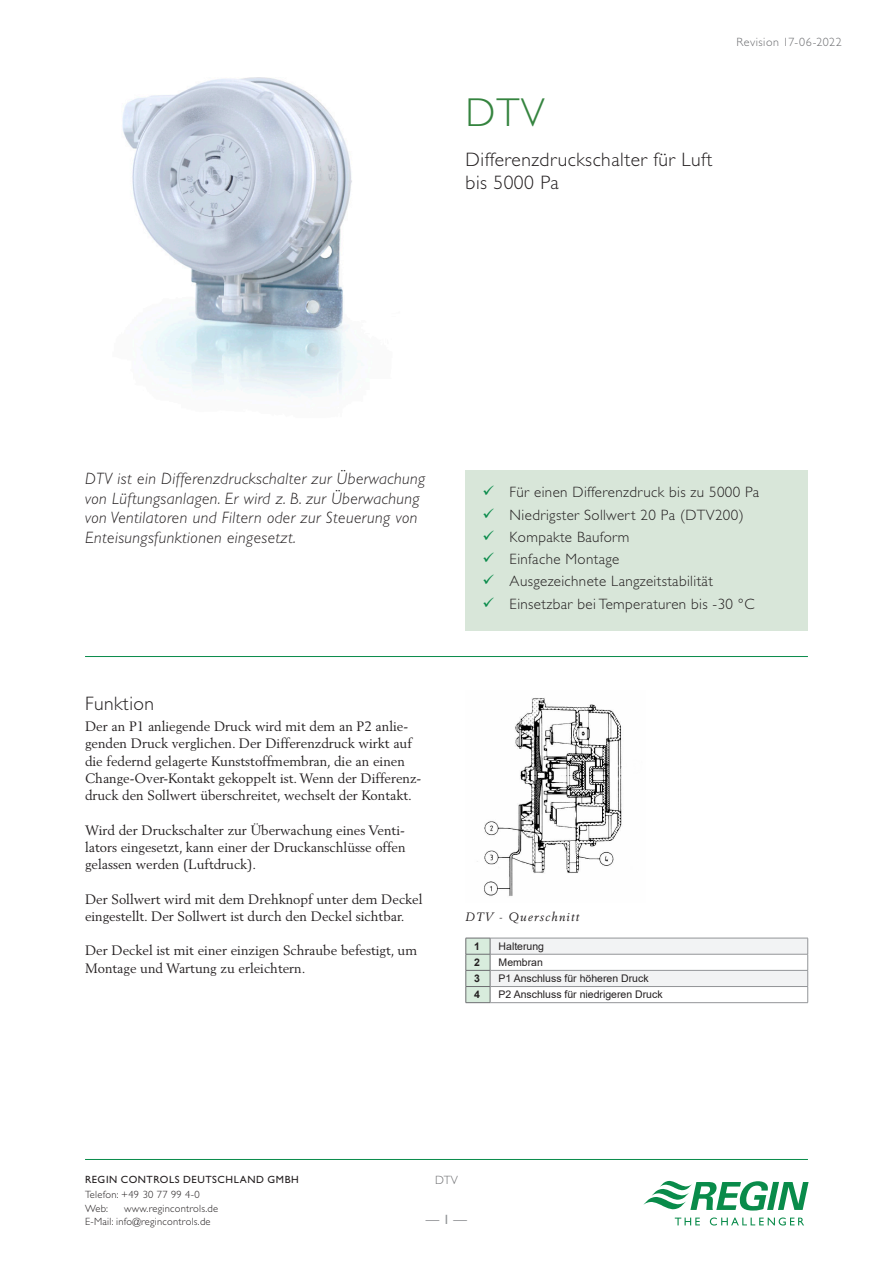
<style>
.page{position:relative;width:893px;height:1263px;background:#fff}
.page>*{position:absolute;margin:0;border:0;box-sizing:border-box;transform-origin:0 0}
.t1{font:300 40.5px "Gill Sans Std";color:#35843f}
.t2{font:300 19.5px/23.4px "Gill Sans Std";letter-spacing:.025em;color:#231f20}
.t3{font:italic 300 16.5px/19.8px "Gill Sans Std";letter-spacing:.025em;color:#231f20}
.t4{font:300 15px/22.2px "Gill Sans Std";letter-spacing:.025em;color:#231f20}
.t5{font:13.5px/17.2px "Berling LT Std";color:#231f20}
.t6{font:13.5px "Gill Sans Std";color:#939598}
.t7{font:300 12px "Gill Sans Std";letter-spacing:.04em;color:#6c6d70}
.t8{font:italic 12px "Berling LT Std";letter-spacing:.1em;color:#231f20}
.t9{font:300 10.5px/13.5px "Gill Sans Std";letter-spacing:.025em;color:#231f20}
.t10{font:10.5px "Arial";color:#231f20}
.t11{font:10.5px "Gill Sans Std";letter-spacing:.055em;color:#231f20}
.t12{font:700 10.5px "Arial";color:#231f20}
</style>
<div class="page">
<svg style="left:643px;top:1180px;width:166px;height:30px"></svg>
<svg style="left:675px;top:1217px;width:25px;height:8px"></svg>
<svg style="left:710px;top:1217px;width:94px;height:8px"></svg>
<hr style="left:85px;top:1159px;width:723px;height:1px;background:#098b4a">
<img style="left:122px;top:77px;width:242px;height:321px">
<div style="left:466px;top:470px;width:342px;height:161px;background:#d8e6d9"></div>
<hr style="left:85px;top:656px;width:723px;height:1px;background:#098b4a">
<img style="left:477px;top:698px;width:145px;height:198px">
<svg style="left:466px;top:938px;width:342px;height:65px"></svg>
<hr style="left:490px;top:986px;width:318px;height:1px;background:#939598">
<hr style="left:490px;top:1002px;width:318px;height:1px;background:#939598">
<h1 class="t1" style="left:466px;top:89px;width:81px">DTV</h1>
<h2 class="t2" style="left:466px;top:148px;width:248px">Differenzdruckschalter für Luft bis 5000 Pa</h2>
<p class="t7" style="left:736px;top:36px;width:107px">Revision 17-06-2022</p>
<p class="t3" style="left:85px;top:469px;width:341px">DTV ist ein Differenzdruckschalter zur Überwachung von Lüftungsanlagen. Er wird z. B. zur Überwachung von Ventilatoren und Filtern oder zur Steuerung von Enteisungsfunktionen eingesetzt.</p>
<h2 class="t2" style="left:85px;top:691px;width:71px">Funktion</h2>
<p class="t5" style="left:85px;top:717px;width:338px">Der an P1 anliegende Druck wird mit dem an P2 anlie‑ genden Druck verglichen. Der Differenzdruck wirkt auf die federnd gelagerte Kunststoffmembran, die an einen Change‑Over‑Kontakt gekoppelt ist. Wenn der Differenz‑ druck den Sollwert überschreitet, wechselt der Kontakt.</p>
<p class="t5" style="left:85px;top:821px;width:322px;text-align:justify">Wird der Druckschalter zur Überwachung eines Venti‑ lators eingesetzt, kann einer der Druckanschlüsse offen gelassen werden (Luftdruck).</p>
<p class="t5" style="left:85px;top:890px;width:339px">Der Sollwert wird mit dem Drehknopf unter dem Deckel eingestellt. Der Sollwert ist durch den Deckel sichtbar.</p>
<p class="t5" style="left:85px;top:942px;width:334px">Der Deckel ist mit einer einzigen Schraube befestigt, um<br>Montage und Wartung zu erleichtern.</p>
<p class="t4" style="left:510px;top:481px;width:251px">Für einen Differenzdruck bis zu 5000 Pa<br>Niedrigster Sollwert 20 Pa (DTV200)<br>Kompakte Bauform<br>Einfache Montage<br>Ausgezeichnete Langzeitstabilität<br>Einsetzbar bei Temperaturen bis -30 °C</p>
<p class="t8" style="left:466px;top:909px;width:115px">DTV - Querschnitt</p>
<p class="t12" style="left:474px;top:939px;width:7px">1</p>
<p class="t10" style="left:499px;top:939px;width:47px">Halterung</p>
<p class="t12" style="left:474px;top:955px;width:7px">2</p>
<p class="t10" style="left:499px;top:955px;width:46px">Membran</p>
<p class="t12" style="left:474px;top:971px;width:7px">3</p>
<p class="t10" style="left:499px;top:971px;width:151px">P1 Anschluss für höheren Druck</p>
<p class="t12" style="left:474px;top:987px;width:7px">4</p>
<p class="t10" style="left:499px;top:987px;width:165px">P2 Anschluss für niedrigeren Druck</p>
<p class="t11" style="left:85px;top:1173px;width:215px">REGIN CONTROLS DEUTSCHLAND GMBH</p>
<p class="t9" style="left:85px;top:1188px;width:116px">Telefon: +49 30 77 99 4-0<br>Web:</p>
<p class="t9" style="left:85px;top:1201px;width:135px;text-indent:39px">www.regincontrols.de<br>E-Mail: info@regincontrols.de</p>
<p class="t7" style="left:435px;top:1173px;width:24px">DTV</p>
<p class="t6" style="left:426px;top:1212px;width:43px">— 1 —</p>
</div>
